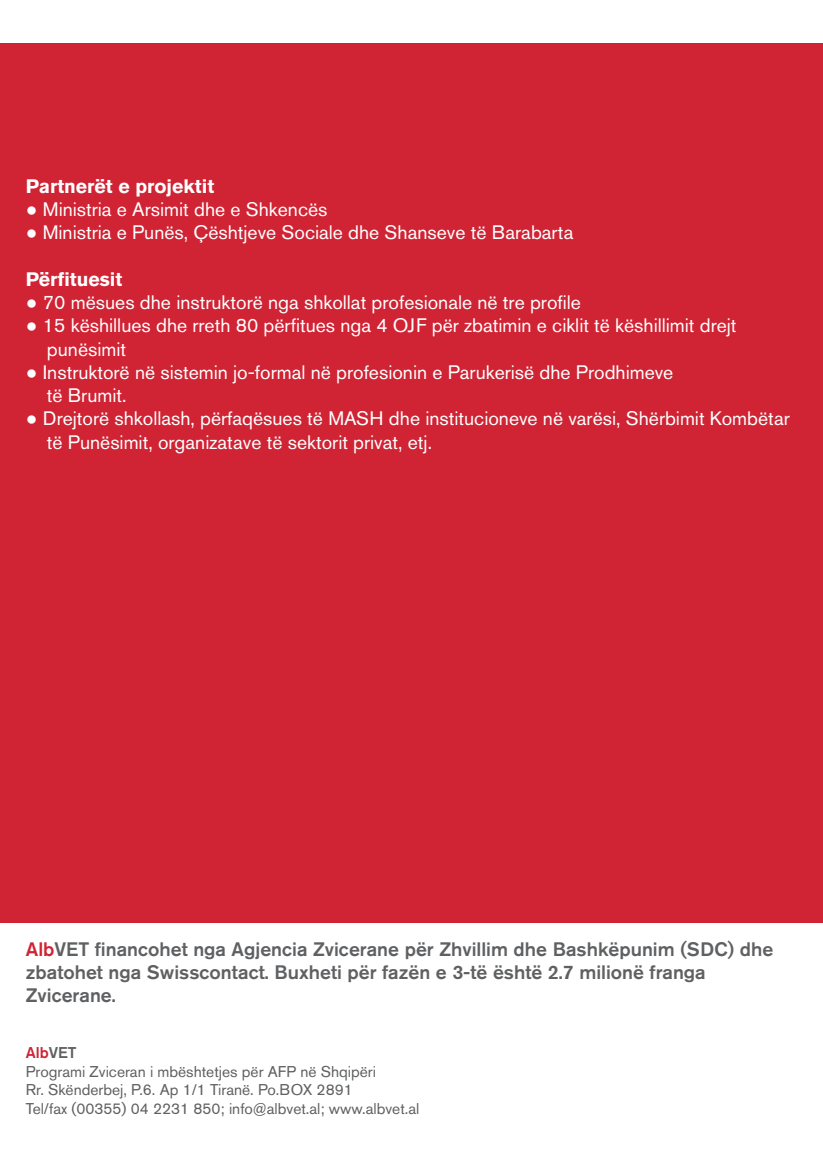
<style>
.page{position:relative;width:823px;height:1154px;background:#fff}
.page>*{position:absolute;margin:0;border:0;box-sizing:border-box;transform-origin:0 0}
.t1{font:19.4px/23.2px "Akzidenz Grotesk BQ";color:#fff}
.t2{font:500 19.4px/23.2px "Akzidenz Grotesk BQ";color:#5f6062}
.t3{font:700 19.4px "Akzidenz Grotesk BQ";color:#fff}
.t4{font:15.6px/18.6px "Akzidenz Grotesk BQ";color:#5f6062}
.s1{font-family:"Arial"}
.s2{color:#d02334}
.s3{font-weight:500;color:#d02334}
.s4{font-weight:500}
</style>
<div class="page">
<div style="left:0;top:44px;width:822px;height:879px;background:#d02334"></div>
<p class="t3" style="left:26px;top:175px;width:190px">Partnerët e projektit</p>
<p class="t1" style="left:26px;top:197px;width:303px"><span class="s1">●</span> Ministria e Arsimit dhe e Shkencës</p>
<p class="t1" style="left:26px;top:221px;width:548px"><span class="s1">●</span> Ministria e Punës, Çështjeve Sociale dhe Shanseve të Barabarta</p>
<p class="t3" style="left:26px;top:268px;width:98px">Përfituesit</p>
<p class="t1" style="left:26px;top:290px;width:556px"><span class="s1">●</span> 70 mësues dhe instruktorë nga shkollat profesionale në tre profile</p>
<p class="t1" style="left:47px;top:314px;width:690px;text-indent:-21px"><span class="s1">●</span> 15 këshillues dhe rreth 80 përfitues nga 4 OJF për zbatimin e ciklit të këshillimit drejt punësimit</p>
<p class="t1" style="left:47px;top:360px;width:627px;text-indent:-21px"><span class="s1">●</span> Instruktorë në sistemin jo-formal në profesionin e Parukerisë dhe Prodhimeve të Brumit.</p>
<p class="t1" style="left:47px;top:407px;width:744px;text-indent:-21px"><span class="s1">●</span> Drejtorë shkollash, përfaqësues të MASH dhe institucioneve në varësi, Shërbimit Kombëtar të Punësimit, organizatave të sektorit privat, etj.</p>
<p class="t2" style="left:26px;top:937px;width:748px"><span class="s2">Alb</span>VET financohet nga Agjencia Zvicerane për Zhvillim dhe Bashkëpunim (SDC) dhe zbatohet nga Swisscontact. Buxheti për fazën e 3-të është 2.7 milionë franga<br>Zvicerane.</p>
<p class="t4" style="left:26px;top:1043px;width:395px"><span class="s3">Alb</span><span class="s4">VET<br></span>Programi Zviceran i mbështetjes për AFP në Shqipëri<br>Rr. Skënderbej, P.6. Ap 1/1 Tiranë. Po.BOX 2891<br>Tel/fax (00355) 04 2231 850; info@albvet.al; www.albvet.al</p>
</div>
